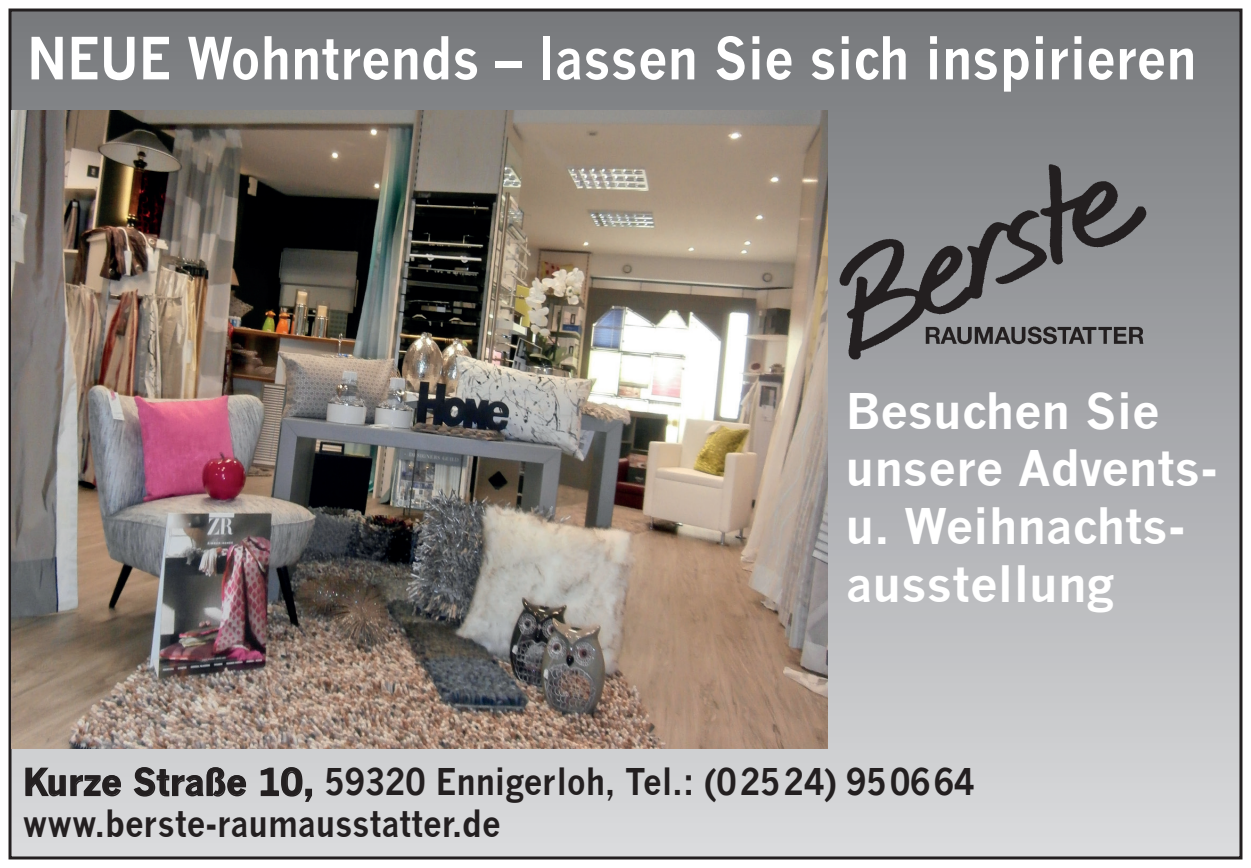
<style>
.page{position:relative;width:1251px;height:868px;background:#fff}
.page>*{position:absolute;margin:0;border:0;box-sizing:border-box;transform-origin:0 0}
.t1{font:700 57px "News Gothic";color:#fff;scale:.9 1}
.t2{font:700 48px/57.6px "News Gothic";color:#fff}
.t3{font:700 36px/42px "News Gothic";color:#231f20}
</style>
<div class="page">
<div style="left:10px;top:10px;width:1230px;height:847px;background:linear-gradient(to bottom,#76787c,#dadbdd)"></div>
<img style="left:830px;top:155px;width:326px;height:211px">
<svg style="left:25px;top:766px;width:97px;height:31px;background:#a5a5a7"></svg>
<svg style="left:133px;top:766px;width:114px;height:31px;background:#a3a3a4"></svg>
<svg style="left:260px;top:766px;width:53px;height:36px;background:#adadaf"></svg>
<img style="left:12px;top:111px;width:815px;height:637px">
<h1 class="t1" style="left:27px;top:24px;width:1300px">NEUE Wohntrends – lassen Sie sich inspirieren</h1>
<h2 class="t2" style="left:845px;top:381px;width:373px">Besuchen Sie unsere Advents&shy;u. Weihnachts&shy;ausstellung</h2>
<p class="t3" style="left:23px;top:760px;width:952px">Kurze Straße 10, 59320 Ennigerloh, Tel.: (02524) 950664 www.berste-raumausstatter.de</p>
</div>
